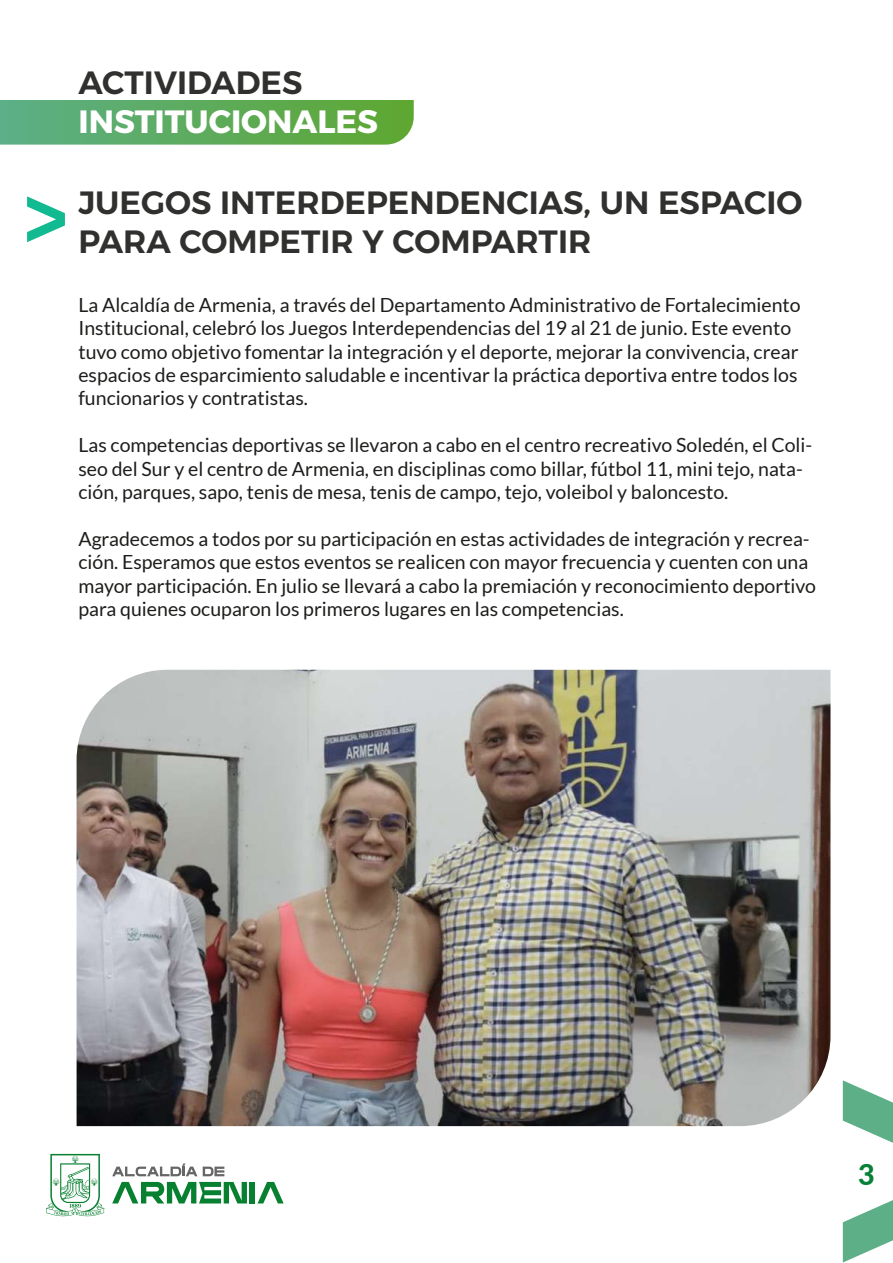
<style>
.page{position:relative;width:893px;height:1263px;background:#fff}
.page>*{position:absolute;margin:0;border:0;box-sizing:border-box;transform-origin:0 0}
.t1{font:600 32.25px/38.7px "Alexandria";color:#30302f}
.t2{font:700 32.25px "Alexandria";color:#fff}
.t3{font:800 28.65px "Lato";color:#078038}
.t4{font:19.5px/23.4px "Lato";color:#1d1d1b}
</style>
<div class="page">
<svg style="left:27px;top:196px;width:38px;height:46px"></svg>
<svg style="left:112px;top:1182px;width:135px;height:21px"></svg>
<div style="left:250px;top:1182px;width:5px;height:21px;background:#078030"></div>
<svg style="left:257px;top:1182px;width:27px;height:21px"></svg>
<svg style="left:112px;top:1163px;width:85px;height:13px"></svg>
<svg style="left:203px;top:1166px;width:21px;height:10px"></svg>
<svg style="left:46px;top:1154px;width:58px;height:62px"></svg>
<svg style="left:0;top:100px;width:414px;height:45px;background:#5fac5f"></svg>
<svg style="left:843px;top:1080px;width:50px;height:182px"></svg>
<img style="left:77px;top:670px;width:753px;height:456px">
<h1 class="t1" style="left:78px;top:64px;width:226px">ACTIVIDADES</h1>
<h1 class="t2" style="left:78px;top:103px;width:301px">INSTITUCIONALES</h1>
<h1 class="t1" style="left:78px;top:184px;width:725px">JUEGOS INTERDEPENDENCIAS, UN ESPACIO<br>PARA COMPETIR Y COMPARTIR</h1>
<p class="t4" style="left:78px;top:293px;width:724px">La Alcaldía de Armenia, a través del Departamento Administrativo de Fortalecimiento Institucional, celebró los Juegos Interdependencias del 19 al 21 de junio. Este evento tuvo como objetivo fomentar la integración y el deporte, mejorar la convivencia, crear espacios de esparcimiento saludable e incentivar la práctica deportiva entre todos los funcionarios y contratistas.</p>
<p class="t4" style="left:78px;top:433px;width:735px">Las competencias deportivas se llevaron a cabo en el centro recreativo Soledén, el Coli&shy;seo del Sur y el centro de Armenia, en disciplinas como billar, fútbol 11, mini tejo, nata&shy;ción, parques, sapo, tenis de mesa, tenis de campo, tejo, voleibol y baloncesto.</p>
<p class="t4" style="left:78px;top:527px;width:739px">Agradecemos a todos por su participación en estas actividades de integración y recrea&shy;ción. Esperamos que estos eventos se realicen con mayor frecuencia y cuenten con una mayor participación. En julio se llevará a cabo la premiación y reconocimiento deportivo para quienes ocuparon los primeros lugares en las competencias.</p>
<h2 class="t3" style="left:858px;top:1154px;width:18px">3</h2>
</div>
